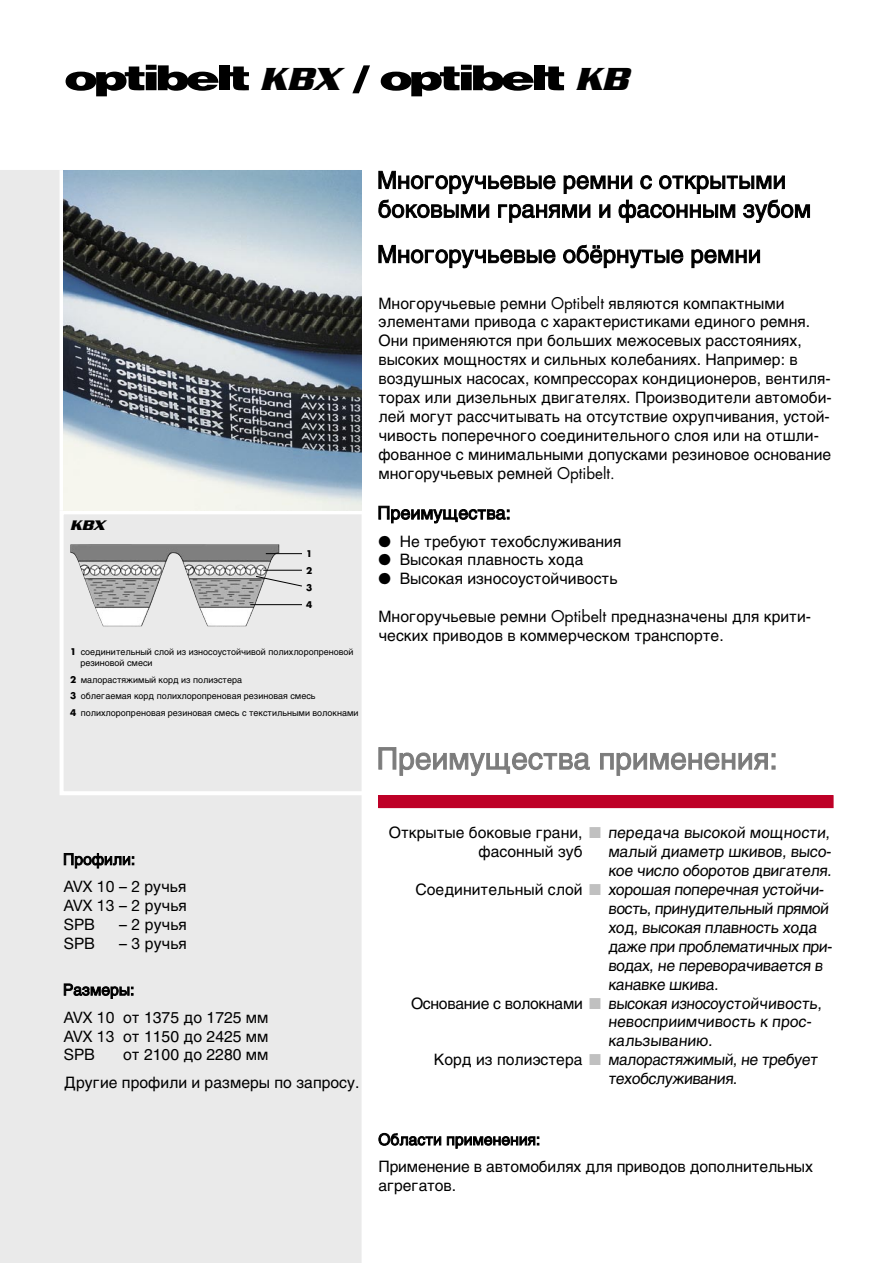
<style>
.page{position:relative;width:893px;height:1263px;background:#fff}
.page>*{position:absolute;margin:0;border:0;box-sizing:border-box;transform-origin:0 0}
.Optibelt{font:900 34.5px "Helvetica LT Std";letter-spacing:-.085em;color:#000;scale:1.5 1}
.Text{font:15.75px/18.9px "Ladoga T1";color:#000}
.Text_Beispiele{font:15.75px/18.9px "Ladoga T1";color:#000}
.Text_Abunten{font:15.75px/18.9px "Ladoga T1";color:#000;text-align:justify}
.Text_Beispiele-2{font:15.75px "Ladoga T1";letter-spacing:-.02em;color:#000}
.Text_Abunten-2{font:15.75px/18.9px "Helvetica Neue";color:#000;text-align:justify}
.Über3Kasten{font:italic 700 15px "Serpentine";color:#000}
.Text_Skizze{font:9px/10.5px "Ladoga T1";color:#000}
.Text_Skizze-2{font:700 9px "Futura Std";color:#000}
.s1{font-family:"Serpentine";font-weight:700;font-style:italic}
.s2{font-family:"Futura Std";font-weight:700}
.s3{font-family:"Futura Std"}
.s4{font-family:"Ladoga T1"}
.s5{font-family:"Helvetica Neue"}
.s6{color:#c0c0c0}
</style>
<div class="page">
<div style="left:0;top:170px;width:361px;height:1093px;background:#eaeaea"></div>
<svg style="left:378px;top:170px;width:432px;height:53px"></svg>
<svg style="left:378px;top:244px;width:382px;height:25px"></svg>
<svg style="left:378px;top:505px;width:132px;height:19px"></svg>
<svg style="left:63px;top:853px;width:72px;height:16px"></svg>
<svg style="left:63px;top:983px;width:71px;height:18px"></svg>
<div style="left:379px;top:796px;width:454px;height:12px;background:#be0027"></div>
<div style="left:378px;top:795px;width:455px;height:13px;border:1px solid #be0027"></div>
<div style="left:60px;top:510px;width:310px;height:285px;border:4px solid #fff"></div>
<div style="left:60px;top:170px;width:310px;height:340px;border:4px solid #fff"></div>
<svg style="left:378px;top:1132px;width:162px;height:17px"></svg>
<img style="left:71px;top:544px;width:208px;height:25px">
<hr style="left:266px;top:553px;width:36px;height:1px;background:#000">
<hr style="left:263px;top:570px;width:39px;height:1px;background:#000">
<svg style="left:255px;top:575px;width:48px;height:12px"></svg>
<hr style="left:250px;top:604px;width:52px;height:1px;background:#000">
<img style="left:64px;top:170px;width:297px;height:340px">
<svg style="left:378px;top:747px;width:398px;height:29px"></svg>
<p class="Optibelt" style="left:64px;top:55px;width:378px">optibelt <span class="s1">KBX</span> / optibelt <span class="s1">KB</span></p>
<p class="Über3Kasten" style="left:70px;top:517px;width:36px">KBX</p>
<p class="Text_Skizze-2" style="left:306px;top:548px;width:8px">1</p>
<p class="Text_Skizze-2" style="left:306px;top:565px;width:8px">2</p>
<p class="Text_Skizze-2" style="left:306px;top:581px;width:8px">3</p>
<p class="Text_Skizze-2" style="left:306px;top:598px;width:8px">4</p>
<p class="Text_Skizze" style="left:80px;top:647px;width:275px;text-indent:-10px"><span class="s2">1</span> soedinitel´nyj sloj iz iznosoustojçivoj polixloroprenovoj rezinovoj smesi</p>
<p class="Text_Skizze" style="left:70px;top:674px;width:173px"><span class="s2">2</span> malorastäøimyj kord iz poliqstera</p>
<p class="Text_Skizze" style="left:70px;top:691px;width:247px"><span class="s2">3</span> oblegaemaä kord polixloroprenovaä rezinovaä smes´</p>
<p class="Text_Skizze" style="left:70px;top:708px;width:290px"><span class="s2">4</span> polixloroprenovaä rezinovaä smes´ s tekstil´nymi voloknami</p>
<p class="Text" style="left:378px;top:293px;width:455px">Mnogoruç´evye remni <span class="s3">Optibelt</span> ävläütsä kompaktnymi qlementami privoda s xarakteristikami edinogo remnä.<br>Oni primenäütsä pri bol´‚ix meøosevyx rasstoäniäx, vysokix mownostäx i sil´nyx kolebaniäx. Naprimer: v vozdu‚nyx nasosax, kompressorax kondicionerov, ventilä&shy;torax ili dizel´nyx dvigateläx. Proizvoditeli avtomobi&shy;lej mogut rassçityvat´ na otsutstvie oxrupçivaniä, ustoj&shy;çivost´ popereçnogo soedinitel´nogo sloä ili na ot‚li&shy;fovannoe s minimal´nymi dopuskami rezinovoe osnovanie mnogoruç´evyx remnej <span class="s3">Optibelt.</span></p>
<p class="Text" style="left:378px;top:531px;width:244px">● Ne trebuüt texobsluøivaniä</p>
<p class="Text" style="left:378px;top:550px;width:207px">● Vysokaä plavnost´ xoda</p>
<p class="Text" style="left:378px;top:569px;width:241px">● Vysokaä iznosoustojçivost´</p>
<p class="Text" style="left:378px;top:607px;width:434px">Mnogoruç´evye remni <span class="s3">Optibelt</span> prednaznaçeny dlä kriti&shy;çeskix privodov v kommerçeskom transporte.</p>
<p class="Text_Abunten-2" style="left:64px;top:877px;width:125px">AVX 10 – 2 <span class="s4">ruç´ä </span>AVX 13 – 2 <span class="s4">ruç´ä </span>SPB</p>
<p class="Text_Abunten" style="left:119px;top:915px;width:69px"><span class="s5">– 2</span> ruç´ä</p>
<p class="Text_Abunten-2" style="left:64px;top:934px;width:33px">SPB</p>
<p class="Text_Abunten" style="left:119px;top:934px;width:69px"><span class="s5">– 3</span> ruç´ä</p>
<p class="Text_Abunten" style="left:64px;top:1007px;width:206px"><span class="s5">AVX 10</span> ot 1375 do 1725 mm <span class="s5">AVX 13</span> ot 1150 do 2425 mm <span class="s5">SPB</span></p>
<p class="Text_Abunten" style="left:123px;top:1045px;width:147px">ot 2100 do 2280 mm</p>
<p class="Text_Abunten" style="left:64px;top:1073px;width:297px">Drugie profili i razmery po zaprosu.</p>
<p class="Text_Beispiele" style="left:479px;top:823px;width:355px;text-indent:-90px">Otkrytye bokovye grani, <span class="s6">■</span> peredaça vysokoj mownosti, fasonnyj zub</p>
<p class="Text_Beispiele" style="left:608px;top:842px;width:227px">malyj diametr ‚kivov, vyso&shy;koe çislo oborotov dvigatelä.</p>
<p class="Text_Beispiele" style="left:415px;top:880px;width:412px">Soedinitel´nyj sloj <span class="s6">■</span> xoro‚aä popereçnaä ustojçi-</p>
<p class="Text_Beispiele" style="left:608px;top:899px;width:224px">vost´, prinuditel´nyj prämoj</p>
<p class="Text_Beispiele" style="left:608px;top:918px;width:212px">xod, vysokaä plavnost´ xoda</p>
<p class="Text_Beispiele" style="left:608px;top:937px;width:227px">daøe pri problematiçnyx pri-</p>
<p class="Text_Beispiele" style="left:608px;top:956px;width:218px">vodax, ne perevoraçivaetsä v</p>
<p class="Text_Beispiele" style="left:608px;top:974px;width:114px">kanavke ‚kiva.</p>
<p class="Text_Beispiele-2" style="left:411px;top:994px;width:414px">Osnovanie s voloknami <span class="s6">■</span> vysokaä iznosoustojçivost´,</p>
<p class="Text_Beispiele" style="left:608px;top:1012px;width:207px">nevospriimçivost´ k pros-</p>
<p class="Text_Beispiele" style="left:608px;top:1031px;width:108px">kal´zyvaniü.</p>
<p class="Text_Beispiele" style="left:608px;top:1050px;width:213px;text-indent:-174px">Kord iz poliqstera <span class="s6">■</span> malorastäøimyj, ne trebuet texobsluøivaniä.</p>
<p class="Text_Abunten" style="left:378px;top:1157px;width:436px">Primenenie v avtomobiläx dlä privodov dopolnitel´nyx agregatov.</p>
</div>
